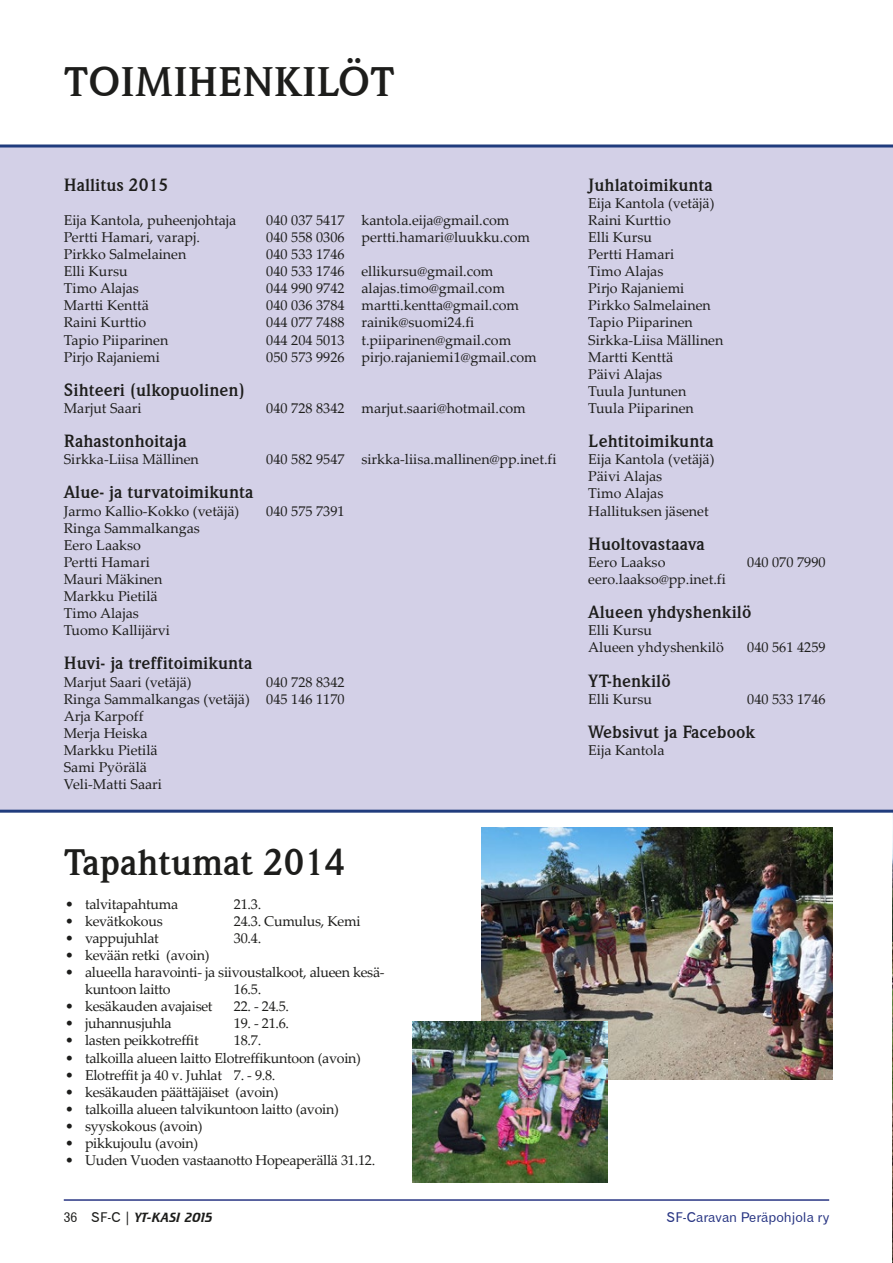
<style>
.page{position:relative;width:893px;height:1263px;background:#fff}
.page>*{position:absolute;margin:0;border:0;box-sizing:border-box;transform-origin:0 0}
.t1{font:700 42px "Weidemann IT Cby BT";color:#1d1d1b}
.t2{font:700 37.5px "Weidemann IT Cby BT";color:#1d1d1b}
.t3{font:700 18px "Weidemann IT Cby BT";color:#1d1d1b}
.t4{font:14.25px/17.1px "Palatino Linotype";color:#1d1d1b}
.t5{font:14.25px/17.1px "Palatino Linotype";letter-spacing:-.02em;color:#1d1d1b}
.t6{font:13.5px "Gothic 720 BT Roman B";color:#283583}
.t7{font:italic 13.5px "Crillee BT";letter-spacing:.02em;color:#1d1d1b}
.s1{font-family:"Gothic 720 BT Roman B";font-style:normal}
</style>
<div class="page">
<img style="left:892px;top:813px;width:1px;height:450px">
<img style="left:481px;top:827px;width:352px;height:253px">
<div style="left:0;top:147px;width:893px;height:664px;background:#d3d0e7"></div>
<hr style="left:0;top:144px;width:893px;height:3px;background:#203c7d">
<hr style="left:0;top:810px;width:893px;height:3px;background:#203c7d">
<img style="left:412px;top:1021px;width:196px;height:161px">
<hr style="left:64px;top:1199px;width:765px;height:2px;background:#283583">
<h1 class="t1" style="left:64px;top:55px;width:333px">TOIMIHENKILÖT</h1>
<p class="t3" style="left:64px;top:173px;width:106px">Hallitus 2015</p>
<p class="t4" style="left:64px;top:211px;width:174px">Eija Kantola, puheenjohtaja</p>
<p class="t4" style="left:266px;top:211px;width:245px">040 037 5417 kantola.eija@gmail.com</p>
<p class="t4" style="left:64px;top:228px;width:138px">Pertti Hamari, varapj.</p>
<p class="t4" style="left:266px;top:228px;width:265px">040 558 0306 pertti.hamari@luukku.com</p>
<p class="t4" style="left:64px;top:245px;width:124px">Pirkko Salmelainen</p>
<p class="t4" style="left:266px;top:245px;width:80px">040 533 1746</p>
<p class="t4" style="left:64px;top:262px;width:65px">Elli Kursu</p>
<p class="t4" style="left:266px;top:262px;width:229px">040 533 1746 ellikursu@gmail.com</p>
<p class="t4" style="left:64px;top:279px;width:77px">Timo Alajas</p>
<p class="t4" style="left:266px;top:279px;width:240px">044 990 9742 alajas.timo@gmail.com</p>
<p class="t4" style="left:64px;top:296px;width:87px">Martti Kenttä</p>
<p class="t4" style="left:266px;top:296px;width:254px">040 036 3784 martti.kentta@gmail.com</p>
<p class="t4" style="left:64px;top:313px;width:84px">Raini Kurttio</p>
<p class="t4" style="left:266px;top:313px;width:209px">044 077 7488 rainik@suomi24.fi</p>
<p class="t4" style="left:64px;top:331px;width:106px">Tapio Piiparinen</p>
<p class="t4" style="left:266px;top:331px;width:246px">044 204 5013 t.piiparinen@gmail.com</p>
<p class="t4" style="left:64px;top:348px;width:98px">Pirjo Rajaniemi</p>
<p class="t4" style="left:266px;top:348px;width:272px">050 573 9926 pirjo.rajaniemi1@gmail.com</p>
<p class="t3" style="left:64px;top:378px;width:183px">Sihteeri (ulkopuolinen)</p>
<p class="t4" style="left:64px;top:399px;width:79px">Marjut Saari</p>
<p class="t4" style="left:266px;top:399px;width:261px">040 728 8342 marjut.saari@hotmail.com</p>
<p class="t3" style="left:64px;top:430px;width:125px">Rahastonhoitaja</p>
<p class="t4" style="left:64px;top:450px;width:137px">Sirkka-Liisa Mällinen</p>
<p class="t4" style="left:266px;top:450px;width:292px">040 582 9547 sirkka-liisa.mallinen@pp.inet.fi</p>
<p class="t3" style="left:64px;top:481px;width:191px">Alue- ja turvatoimikunta</p>
<p class="t4" style="left:64px;top:502px;width:177px">Jarmo Kallio-Kokko (vetäjä)</p>
<p class="t4" style="left:266px;top:502px;width:80px">040 575 7391</p>
<p class="t4" style="left:64px;top:519px;width:138px">Ringa Sammalkangas<br>Eero Laakso<br>Pertti Hamari<br>Mauri Mäkinen<br>Markku Pietilä<br>Timo Alajas<br>Tuomo Kallijärvi</p>
<p class="t3" style="left:64px;top:652px;width:190px">Huvi- ja treffitoimikunta</p>
<p class="t4" style="left:64px;top:672px;width:129px">Marjut Saari (vetäjä)</p>
<p class="t4" style="left:64px;top:672px;width:282px;text-indent:203px">040 728 8342<br>Ringa Sammalkangas (vetäjä) 045 146 1170<br>Arja Karpoff<br>Merja Heiska<br>Markku Pietilä<br>Sami Pyörälä<br>Veli-Matti Saari</p>
<h2 class="t2" style="left:64px;top:838px;width:283px">Tapahtumat 2014</h2>
<p class="t5" style="left:65px;top:895px;width:114px">• talvitapahtuma</p>
<p class="t4" style="left:234px;top:895px;width:29px">21.3.</p>
<p class="t5" style="left:65px;top:912px;width:99px">• kevätkokous</p>
<p class="t5" style="left:234px;top:912px;width:128px">24.3. Cumulus, Kemi</p>
<p class="t5" style="left:65px;top:929px;width:95px">• vappujuhlat</p>
<p class="t4" style="left:234px;top:929px;width:29px">30.4.</p>
<p class="t5" style="left:65px;top:946px;width:146px">• kevään retki (avoin)</p>
<p class="t5" style="left:85px;top:963px;width:301px;text-indent:-20px">• alueella haravointi- ja siivoustalkoot, alueen kesä&shy;kuntoon laitto</p>
<p class="t4" style="left:234px;top:980px;width:29px">16.5.</p>
<p class="t5" style="left:65px;top:997px;width:149px">• kesäkauden avajaiset</p>
<p class="t4" style="left:234px;top:997px;width:57px">22. - 24.5.</p>
<p class="t5" style="left:65px;top:1014px;width:108px">• juhannusjuhla</p>
<p class="t4" style="left:234px;top:1014px;width:57px">19. - 21.6.</p>
<p class="t5" style="left:65px;top:1031px;width:135px">• lasten peikkotreffit</p>
<p class="t4" style="left:234px;top:1031px;width:29px">18.7.</p>
<p class="t5" style="left:65px;top:1048px;width:297px">• talkoilla alueen laitto Elotreffikuntoon (avoin)</p>
<p class="t5" style="left:65px;top:1066px;width:212px">• Elotreffit ja 40 v. Juhlat 7. - 9.8.</p>
<p class="t5" style="left:65px;top:1083px;width:215px">• kesäkauden päättäjäiset (avoin)</p>
<p class="t5" style="left:65px;top:1100px;width:275px">• talkoilla alueen talvikuntoon laitto (avoin)</p>
<p class="t5" style="left:65px;top:1117px;width:139px">• syyskokous (avoin)</p>
<p class="t5" style="left:65px;top:1134px;width:134px">• pikkujoulu (avoin)</p>
<p class="t5" style="left:65px;top:1151px;width:311px">• Uuden Vuoden vastaanotto Hopeaperällä 31.12.</p>
<p class="t3" style="left:588px;top:173px;width:126px">Juhlatoimikunta</p>
<p class="t4" style="left:588px;top:194px;width:137px">Eija Kantola (vetäjä)<br>Raini Kurttio<br>Elli Kursu<br>Pertti Hamari<br>Timo Alajas<br>Pirjo Rajaniemi<br>Pirkko Salmelainen<br>Tapio Piiparinen<br>Sirkka-Liisa Mällinen<br>Martti Kenttä<br>Päivi Alajas<br>Tuula Juntunen<br>Tuula Piiparinen</p>
<p class="t3" style="left:588px;top:430px;width:127px">Lehtitoimikunta</p>
<p class="t4" style="left:588px;top:450px;width:128px">Eija Kantola (vetäjä)<br>Päivi Alajas<br>Timo Alajas<br>Hallituksen jäsenet</p>
<p class="t3" style="left:588px;top:532px;width:118px">Huoltovastaava</p>
<p class="t4" style="left:588px;top:553px;width:79px">Eero Laakso</p>
<p class="t4" style="left:747px;top:553px;width:80px">040 070 7990</p>
<p class="t4" style="left:588px;top:570px;width:139px">eero.laakso@pp.inet.fi</p>
<p class="t3" style="left:588px;top:601px;width:165px">Alueen yhdyshenkilö</p>
<p class="t4" style="left:588px;top:621px;width:137px">Elli Kursu<br>Alueen yhdyshenkilö</p>
<p class="t4" style="left:747px;top:638px;width:80px">040 561 4259</p>
<p class="t3" style="left:588px;top:669px;width:84px">YT-henkilö</p>
<p class="t4" style="left:588px;top:690px;width:65px">Elli Kursu</p>
<p class="t4" style="left:747px;top:690px;width:80px">040 533 1746</p>
<p class="t3" style="left:588px;top:720px;width:169px">Websivut ja Facebook</p>
<p class="t4" style="left:588px;top:741px;width:78px">Eija Kantola</p>
<p class="t7" style="left:64px;top:1209px;width:150px"><span class="s1">36 SF-C |</span> YT-KASI 2015</p>
<p class="t6" style="left:667px;top:1209px;width:164px">SF-Caravan Peräpohjola ry</p>
</div>
